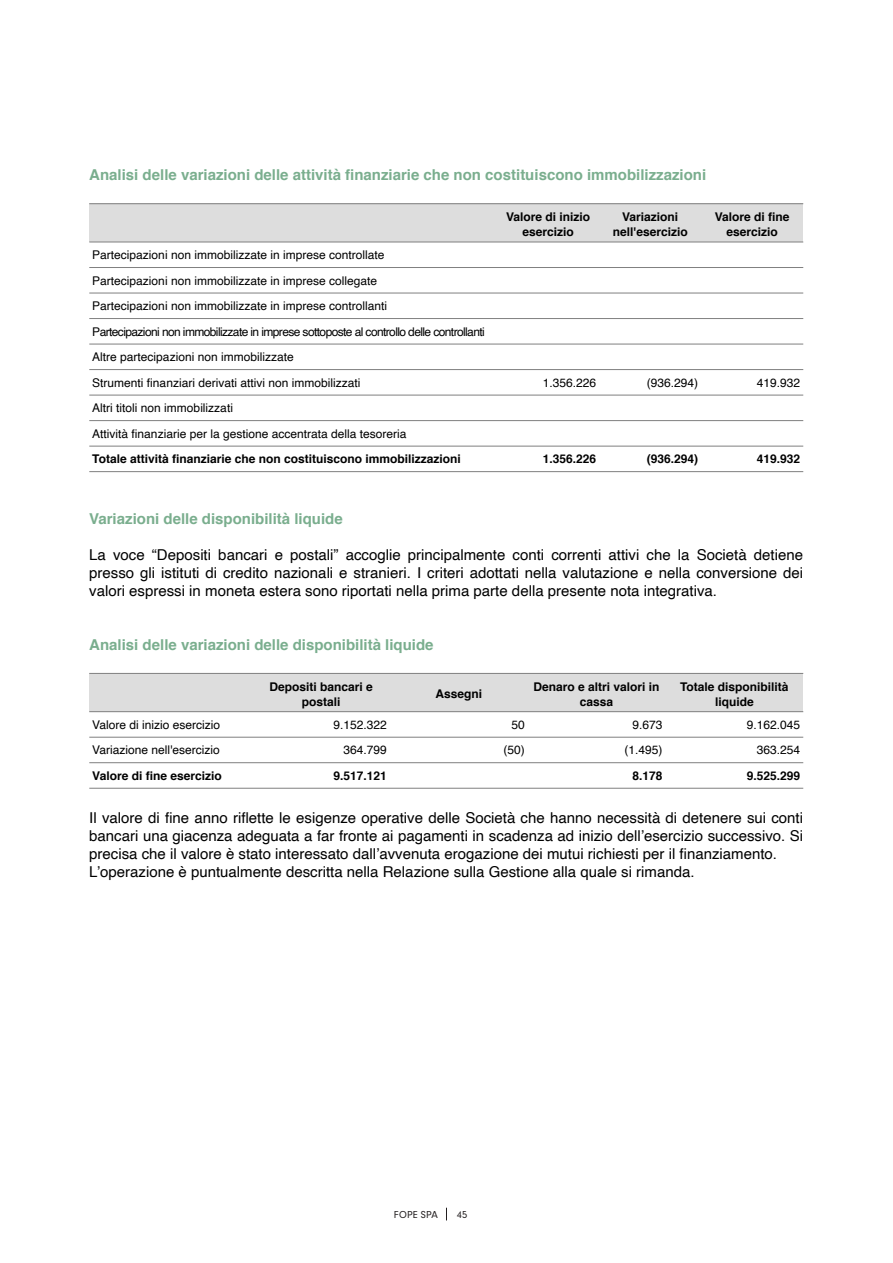
<style>
.page{position:relative;width:893px;height:1263px;background:#fff}
.page>*{position:absolute;margin:0;border:0;box-sizing:border-box;transform-origin:0 0}
.t1{font:15px/18px "Helvetica";color:#000;text-align:justify}
.t2{font:700 15px "Helvetica";color:#7aae8e}
.t3{font:12px/25.5px "Helvetica";color:#000}
.t4{font:700 12px/15px "Helvetica";color:#000;text-align:center}
.t5{font:10.5px "Neuzeit Gro";letter-spacing:.02em;color:#231f20}
.s1{font-weight:700}
</style>
<div class="page">
<div style="left:89px;top:204px;width:408px;height:38px;background:#ddd"></div>
<div style="left:497px;top:204px;width:102px;height:38px;background:#ddd"></div>
<div style="left:599px;top:204px;width:102px;height:38px;background:#ddd"></div>
<div style="left:701px;top:204px;width:102px;height:38px;background:#ddd"></div>
<hr style="left:89px;top:242px;width:714px;height:1px;background:#808080">
<hr style="left:89px;top:267px;width:714px;height:1px;background:#808080">
<hr style="left:89px;top:293px;width:714px;height:1px;background:#808080">
<hr style="left:89px;top:318px;width:714px;height:1px;background:#808080">
<hr style="left:89px;top:344px;width:714px;height:1px;background:#808080">
<hr style="left:89px;top:369px;width:714px;height:1px;background:#808080">
<hr style="left:89px;top:395px;width:714px;height:1px;background:#808080">
<hr style="left:89px;top:420px;width:714px;height:1px;background:#808080">
<hr style="left:89px;top:446px;width:714px;height:1px;background:#808080">
<hr style="left:89px;top:203px;width:714px;height:1px;background:#808080">
<hr style="left:89px;top:471px;width:714px;height:1px;background:#808080">
<div style="left:89px;top:673px;width:163px;height:39px;background:#ddd"></div>
<div style="left:252px;top:673px;width:138px;height:39px;background:#ddd"></div>
<div style="left:390px;top:673px;width:138px;height:39px;background:#ddd"></div>
<div style="left:528px;top:673px;width:137px;height:39px;background:#ddd"></div>
<div style="left:665px;top:673px;width:138px;height:39px;background:#ddd"></div>
<hr style="left:89px;top:711px;width:714px;height:1px;background:#808080">
<hr style="left:89px;top:737px;width:714px;height:1px;background:#808080">
<hr style="left:89px;top:762px;width:714px;height:1px;background:#808080">
<hr style="left:89px;top:673px;width:714px;height:1px;background:#808080">
<hr style="left:89px;top:788px;width:714px;height:1px;background:#808080">
<svg style="left:446px;top:1208px;width:1px;height:12px"></svg>
<p class="t2" style="left:89px;top:163px;width:618px">Analisi delle variazioni delle attività finanziarie che non costituiscono immobilizzazioni</p>
<p class="t3" style="left:92px;top:242px;width:394px">Partecipazioni non immobilizzate in imprese controllate<br>Partecipazioni non immobilizzate in imprese collegate<br>Partecipazioni non immobilizzate in imprese controllanti<br>Partecipazioni non immobilizzate in imprese sottoposte al controllo delle controllanti Altre partecipazioni non immobilizzate<br>Strumenti finanziari derivati attivi non immobilizzati</p>
<p class="t3" style="left:92px;top:396px;width:370px">Altri titoli non immobilizzati<br>Attività finanziarie per la gestione accentrata della tesoreria<br><span class="s1">Totale attività finanziarie che non costituiscono immobilizzazioni</span></p>
<p class="t4" style="left:506px;top:209px;width:86px">Valore di inizio esercizio</p>
<p class="t4" style="left:613px;top:209px;width:76px">Variazioni nell'esercizio</p>
<p class="t4" style="left:715px;top:209px;width:76px">Valore di fine esercizio</p>
<p class="t3" style="left:543px;top:370px;width:55px">1.356.226</p>
<p class="t3" style="left:647px;top:370px;width:53px">(936.294)</p>
<p class="t3" style="left:757px;top:370px;width:45px">419.932</p>
<p class="t4" style="left:543px;top:452px;width:55px">1.356.226</p>
<p class="t4" style="left:647px;top:452px;width:53px">(936.294)</p>
<p class="t4" style="left:757px;top:452px;width:45px">419.932</p>
<p class="t2" style="left:89px;top:507px;width:255px">Variazioni delle disponibilità liquide</p>
<p class="t1" style="left:89px;top:546px;width:715px">La voce “Depositi bancari e postali” accoglie principalmente conti correnti attivi che la Società detiene presso gli istituti di credito nazionali e stranieri. I criteri adottati nella valutazione e nella conversione dei valori espressi in moneta estera sono riportati nella prima parte della presente nota integrativa.</p>
<p class="t2" style="left:89px;top:633px;width:346px">Analisi delle variazioni delle disponibilità liquide</p>
<p class="t4" style="left:269px;top:679px;width:105px">Depositi bancari e postali</p>
<p class="t4" style="left:435px;top:686px;width:48px">Assegni</p>
<p class="t4" style="left:534px;top:679px;width:128px">Denaro e altri valori in cassa</p>
<p class="t4" style="left:680px;top:679px;width:110px">Totale disponibilità liquide</p>
<p class="t3" style="left:92px;top:712px;width:129px">Valore di inizio esercizio</p>
<p class="t3" style="left:334px;top:712px;width:55px">9.152.322</p>
<p class="t3" style="left:511px;top:712px;width:15px">50</p>
<p class="t3" style="left:632px;top:712px;width:32px">9.673</p>
<p class="t3" style="left:747px;top:712px;width:55px">9.162.045</p>
<p class="t3" style="left:92px;top:738px;width:129px">Variazione nell'esercizio</p>
<p class="t3" style="left:344px;top:738px;width:45px">364.799</p>
<p class="t3" style="left:503px;top:738px;width:23px">(50)</p>
<p class="t3" style="left:624px;top:738px;width:40px">(1.495)</p>
<p class="t3" style="left:757px;top:738px;width:45px">363.254</p>
<p class="t4" style="left:92px;top:768px;width:131px">Valore di fine esercizio</p>
<p class="t4" style="left:334px;top:768px;width:55px">9.517.121</p>
<p class="t4" style="left:632px;top:768px;width:32px">8.178</p>
<p class="t4" style="left:747px;top:768px;width:55px">9.525.299</p>
<p class="t1" style="left:89px;top:809px;width:715px;text-align:left">Il valore di fine anno riflette le esigenze operative delle Società che hanno necessità di detenere sui conti bancari una giacenza adeguata a far fronte ai pagamenti in scadenza ad inizio dell’esercizio successivo. Si precisa che il valore è stato interessato dall’avvenuta erogazione dei mutui richiesti per il finanziamento.<br>L’operazione è puntualmente descritta nella Relazione sulla Gestione alla quale si rimanda.</p>
<p class="t5" style="left:394px;top:1208px;width:46px">FOPE SPA</p>
<p class="t5" style="left:457px;top:1208px;width:12px">45</p>
</div>
